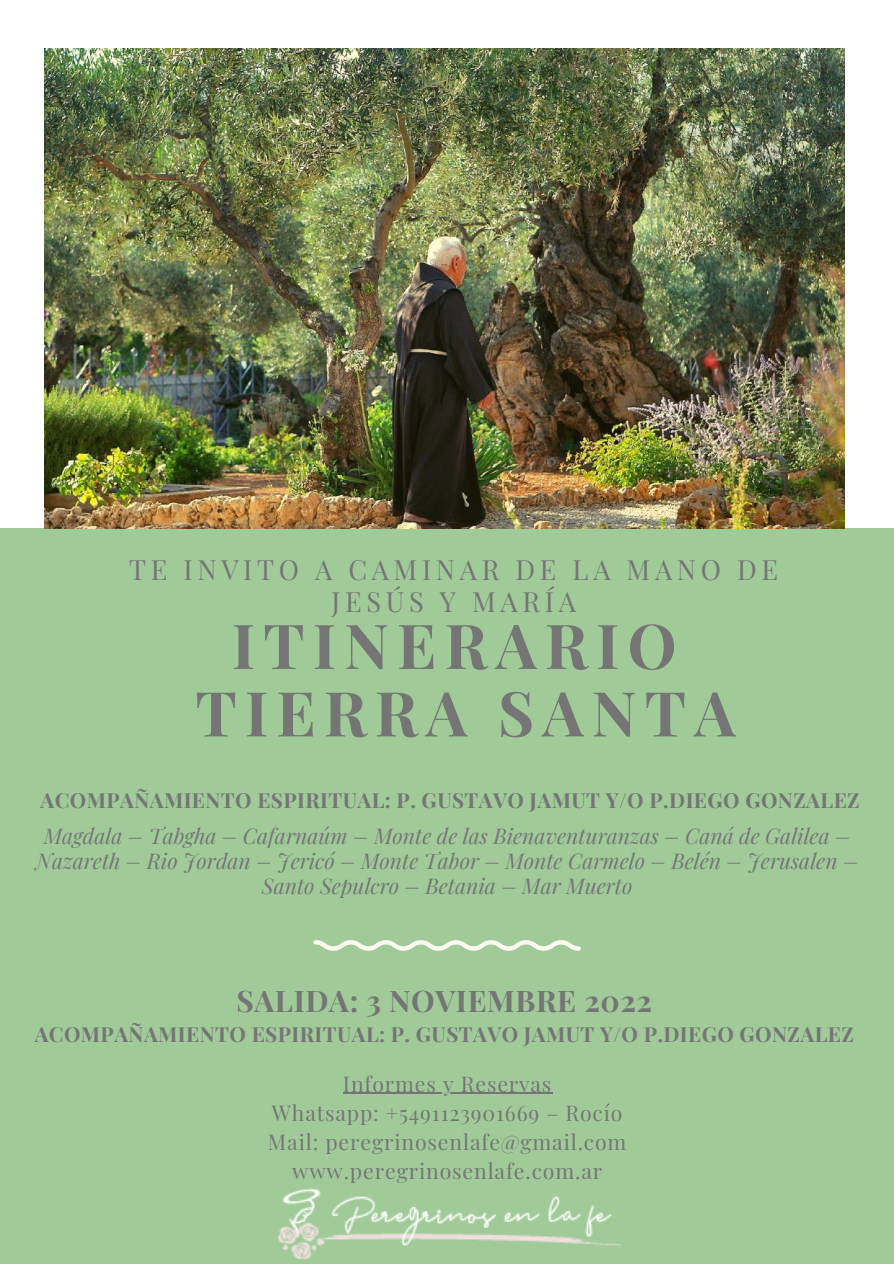
<style>
.page{position:relative;width:894px;height:1264px;background:#fff}
.page>*{position:absolute;margin:0;border:0;box-sizing:border-box;transform-origin:0 0}
.t1{font:700 62.1px/67.5px "Playfair Display";letter-spacing:.13em;color:#757575;text-align:center}
.t2{font:700 29.85px "Playfair Display";letter-spacing:.02em;color:#757575}
.t3{font:27.3px/31.7px "Playfair Display";letter-spacing:.17em;color:#757575;text-align:center}
.t4{font:italic 21.3px/24.8px "Playfair Display";color:#757575;text-align:center}
.t5{font:21.3px/29.2px "Playfair Display";letter-spacing:.04em;color:#757575;text-align:center}
.t6{font:700 20.7px "Playfair Display";letter-spacing:.02em;color:#757575}
</style>
<div class="page">
<div style="left:0;top:528px;width:893px;height:735px;background:#a0cb99"></div>
<svg style="left:313px;top:940px;width:267px;height:10px"></svg>
<img style="left:278px;top:1188px;width:343px;height:71px">
<img style="left:44px;top:49px;width:800px;height:479px">
<hr style="left:343px;top:1092px;width:209px;height:1px;background:#757575">
<p class="t3" style="left:129px;top:553px;width:650px">TE INVITO A CAMINAR DE LA MANO DE<br>JESÚS Y MARÍA</p>
<h1 class="t1" style="left:195px;top:609px;width:541px">ITINERARIO<br>TIERRA SANTA</h1>
<p class="t6" style="left:40px;top:786px;width:820px">ACOMPAÑAMIENTO ESPIRITUAL: P. GUSTAVO JAMUT Y/O P.DIEGO GONZALEZ</p>
<p class="t4" style="left:36px;top:822px;width:824px">Magdala – Tabgha – Cafarnaúm – Monte de las Bienaventuranzas – Caná de Galilea –<br>Nazareth – Rio Jordan – Jericó – Monte Tabor – Monte Carmelo – Belén – Jerusalen –<br>Santo Sepulcro – Betania – Mar Muerto</p>
<h2 class="t2" style="left:236px;top:979px;width:417px">SALIDA: 3 NOVIEMBRE 2022</h2>
<p class="t6" style="left:35px;top:1019px;width:820px">ACOMPAÑAMIENTO ESPIRITUAL: P. GUSTAVO JAMUT Y/O P.DIEGO GONZALEZ</p>
<p class="t5" style="left:268px;top:1068px;width:360px">Informes y Reservas<br>Whatsapp: +5491123901669 – Rocío<br>Mail: peregrinosenlafe@gmail.com www.peregrinosenlafe.com.ar</p>
</div>
